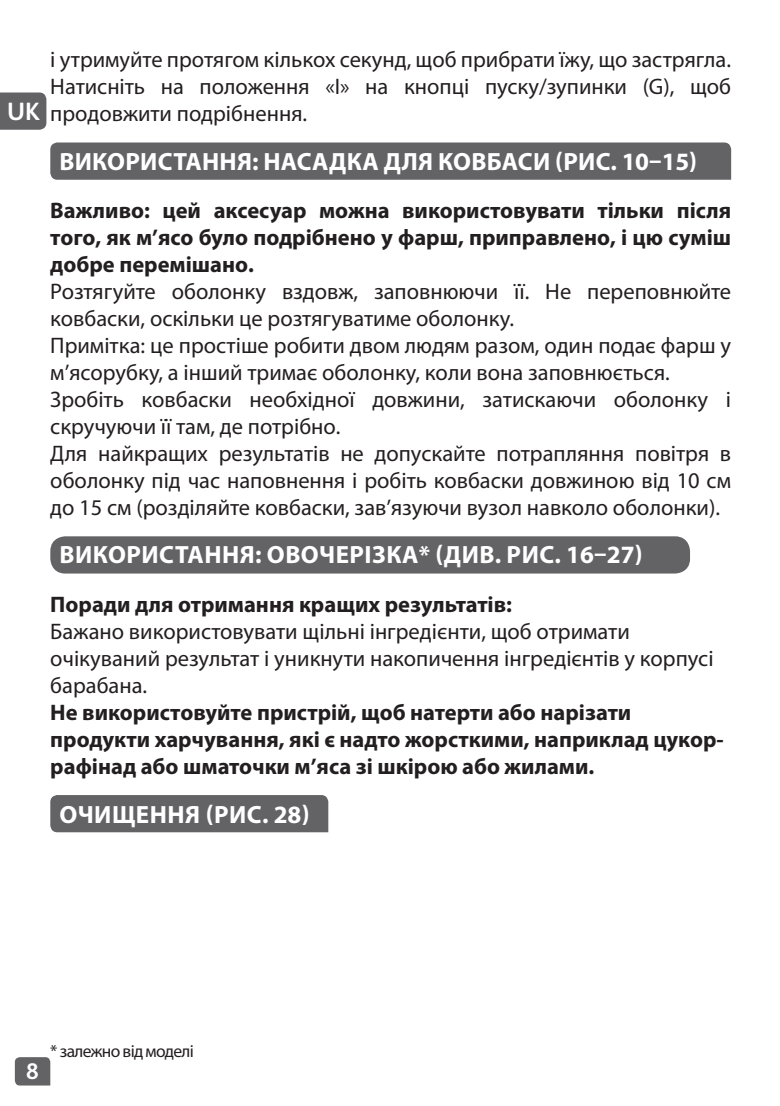
<style>
.page{position:relative;width:780px;height:1106px;background:#fff}
.page>*{position:absolute;margin:0;border:0;box-sizing:border-box;transform-origin:0 0}
.t1{font:700 25px "Myriad Pro";letter-spacing:.02em;color:#fff}
.t2{font:700 25px "FS Albert";color:#fff}
.t3{font:22.5px/27px "Myriad Pro";color:#231f20}
.t4{font:700 22.5px/27px "Myriad Pro";color:#231f20;text-align:justify}
.t5{font:700 22.5px "FS Albert";color:#fff}
.t6{font:17.5px "Myriad Pro";letter-spacing:-.04em;color:#231f20}
</style>
<div class="page">
<svg style="left:15px;top:1057px;width:35px;height:28px"></svg>
<div style="left:0;top:92px;width:46px;height:38px;background:#636366"></div>
<div style="left:50px;top:142px;width:681px;height:38px;background:#636366"></div>
<div style="left:50px;top:795px;width:278px;height:37px;background:#636366"></div>
<div style="left:50px;top:536px;width:640px;height:37px;background:#636366;border-radius:15px"></div>
<p class="t2" style="left:7px;top:97px;width:34px">UK</p>
<p class="t3" style="left:50px;top:46px;width:682px;text-align:justify">і утримуйте протягом кількох секунд, щоб прибрати їжу, що застрягла.<br>Натисніть на положення «I» на кнопці пуску/зупинки (G), щоб продовжити подрібнення.</p>
<p class="t1" style="left:59px;top:145px;width:639px">ВИКОРИСТАННЯ: НАСАДКА ДЛЯ КОВБАСИ (РИС. 10–15)</p>
<p class="t4" style="left:50px;top:196px;width:682px">Важливо: цей аксесуар можна використовувати тільки після того, як м’ясо було подрібнено у фарш, приправлено, і цю суміш добре перемішано.</p>
<p class="t3" style="left:50px;top:277px;width:682px">Розтягуйте оболонку вздовж, заповнюючи її. Не переповнюйте ковбаски, оскільки це розтягуватиме оболонку.<br>Примітка: це простіше робити двом людям разом, один подає фарш у м’ясорубку, а інший тримає оболонку, коли вона заповнюється.<br>Зробіть ковбаски необхідної довжини, затискаючи оболонку і скручуючи її там, де потрібно.<br>Для найкращих результатів не допускайте потрапляння повітря в оболонку під час наповнення і робіть ковбаски довжиною від 10 см до 15 см (розділяйте ковбаски, зав’язуючи вузол навколо оболонки).</p>
<p class="t1" style="left:59px;top:538px;width:584px">ВИКОРИСТАННЯ: ОВОЧЕРІЗКА* (ДИВ. РИС. 16–27)</p>
<p class="t4" style="left:50px;top:590px;width:463px">Поради для отримання кращих результатів:</p>
<p class="t3" style="left:50px;top:617px;width:664px">Бажано використовувати щільні інгредієнти, щоб отримати очікуваний результат і уникнути накопичення інгредієнтів у корпусі барабана.</p>
<p class="t4" style="left:50px;top:698px;width:674px;text-align:left">Не використовуйте пристрій, щоб натерти або нарізати продукти харчування, які є надто жорсткими, наприклад цукор&shy;рафінад або шматочки м’яса зі шкірою або жилами.</p>
<p class="t1" style="left:59px;top:798px;width:251px">ОЧИЩЕННЯ (РИС. 28)</p>
<p class="t5" style="left:26px;top:1058px;width:14px">8</p>
<p class="t6" style="left:50px;top:1040px;width:145px">* залежно вiд моделi</p>
</div>
